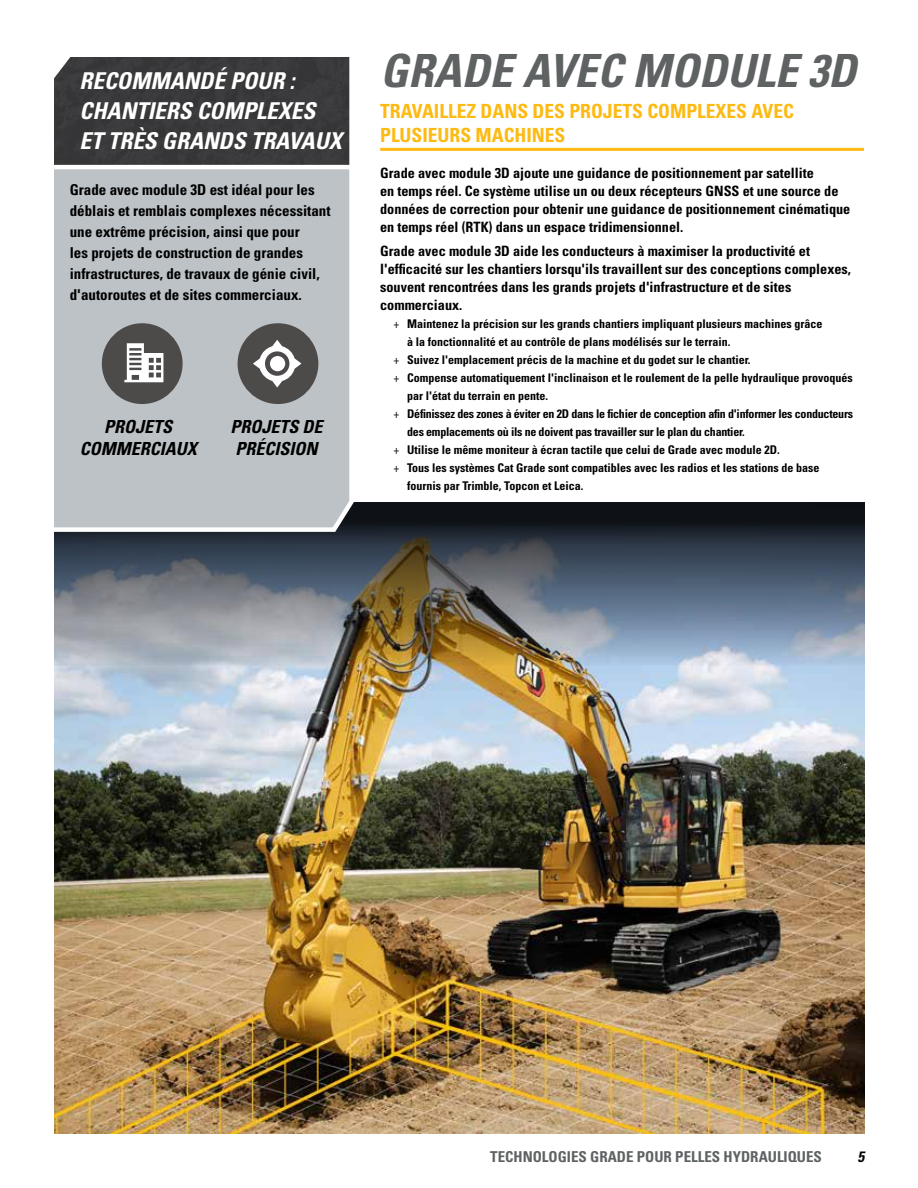
<style>
.page{position:relative;width:918px;height:1188px;background:#fff}
.page>*{position:absolute;margin:0;border:0;box-sizing:border-box;transform-origin:0 0}
.t1{font:italic 700 condensed 45.75px "Univers LT Std";color:#5e6263}
.t2{font:italic 700 condensed 23.25px/30px "Univers LT Std";color:#fff}
.t3{font:700 condensed 19.5px/24px "Univers LT Std";color:#fdba12}
.t4{font:italic 700 condensed 18px/21.6px "Univers LT Std";color:#000;text-align:center}
.t5{font:700 condensed 15px/21px "Univers LT Std";color:#000}
.t6{font:700 condensed 15px "Univers LT Std";color:#5e6263}
.t7{font:italic 700 condensed 15px "Univers LT Std";color:#000}
.t8{font:700 condensed 14.25px/18px "Univers LT Std";color:#000}
.t9{font:700 condensed 12px "Univers LT Std";color:#000}
.t10{font:700 condensed 12px "Univers LT Std";letter-spacing:-.02em;color:#000}
.s1{font-weight:400}
</style>
<div class="page">
<img style="left:55px;top:920px;width:810px;height:214px">
<img style="left:55px;top:502px;width:810px;height:418px">
<hr style="left:380px;top:148px;width:484px;height:3px;background:#fdba12">
<div style="left:54px;top:57px;width:296px;height:106px;background:#3a393b"></div>
<svg style="left:54px;top:163px;width:302px;height:373px;background:#bbc1c5"></svg>
<div style="left:102px;top:323px;width:81px;height:81px;background:#4d4a4a;border-radius:50%"></div>
<svg style="left:124px;top:343px;width:39px;height:39px"></svg>
<div style="left:238px;top:323px;width:80px;height:81px;background:#4d4a4a;border-radius:50%"></div>
<svg style="left:253px;top:340px;width:48px;height:47px"></svg>
<div style="left:270px;top:356px;width:15px;height:15px;background:#fff;border-radius:50%"></div>
<h2 class="t2" style="left:80px;top:66px;width:264px">RECOMMANDÉ POUR :<br>CHANTIERS COMPLEXES<br>ET TRÈS GRANDS TRAVAUX</h2>
<p class="t5" style="left:70px;top:179px;width:262px">Grade avec module 3D est idéal pour les déblais et remblais complexes nécessitant une extrême précision, ainsi que pour<br>les projets de construction de grandes infrastructures, de travaux de génie civil, d'autoroutes et de sites commerciaux.</p>
<h3 class="t4" style="left:80px;top:416px;width:119px">PROJETS<br>COMMERCIAUX</h3>
<h3 class="t4" style="left:230px;top:416px;width:94px;text-align:left">PROJETS DE<br>PRÉCISION</h3>
<h1 class="t1" style="left:380px;top:43px;width:478px">GRADE AVEC MODULE 3D</h1>
<h3 class="t3" style="left:380px;top:99px;width:415px">TRAVAILLEZ DANS DES PROJETS COMPLEXES AVEC<br>PLUSIEURS MACHINES</h3>
<p class="t8" style="left:380px;top:164px;width:472px">Grade avec module 3D ajoute une guidance de positionnement par satellite<br>en temps réel. Ce système utilise un ou deux récepteurs GNSS et une source de données de correction pour obtenir une guidance de positionnement cinématique en temps réel (RTK) dans un espace tridimensionnel.</p>
<p class="t8" style="left:380px;top:242px;width:472px">Grade avec module 3D aide les conducteurs à maximiser la productivité et l'efficacité sur les chantiers lorsqu'ils travaillent sur des conceptions complexes, souvent rencontrées dans les grands projets d'infrastructure et de sites commerciaux.</p>
<p class="t9" style="left:394px;top:316px;width:430px"><span class="s1">+</span> Maintenez la précision sur les grands chantiers impliquant plusieurs machines grâce</p>
<p class="t9" style="left:407px;top:334px;width:325px">à la fonctionnalité et au contrôle de plans modélisés sur le terrain.</p>
<p class="t9" style="left:394px;top:352px;width:358px"><span class="s1">+</span> Suivez l'emplacement précis de la machine et du godet sur le chantier.</p>
<p class="t9" style="left:394px;top:370px;width:461px"><span class="s1">+</span> Compense automatiquement l'inclinaison et le roulement de la pelle hydraulique provoqués</p>
<p class="t9" style="left:407px;top:388px;width:142px">par l'état du terrain en pente.</p>
<p class="t10" style="left:394px;top:406px;width:461px"><span class="s1">+</span> Définissez des zones à éviter en 2D dans le fichier de conception afin d'informer les conducteurs</p>
<p class="t10" style="left:407px;top:424px;width:339px">des emplacements où ils ne doivent pas travailler sur le plan du chantier.</p>
<p class="t9" style="left:394px;top:442px;width:388px"><span class="s1">+</span> Utilise le même moniteur à écran tactile que celui de Grade avec module 2D.</p>
<p class="t9" style="left:394px;top:460px;width:427px"><span class="s1">+</span> Tous les systèmes Cat Grade sont compatibles avec les radios et les stations de base</p>
<p class="t9" style="left:407px;top:478px;width:178px">fournis par Trimble, Topcon et Leica.</p>
<p class="t6" style="left:490px;top:1147px;width:333px">TECHNOLOGIES GRADE POUR PELLES HYDRAULIQUES</p>
<p class="t7" style="left:857px;top:1147px;width:8px">5</p>
</div>
